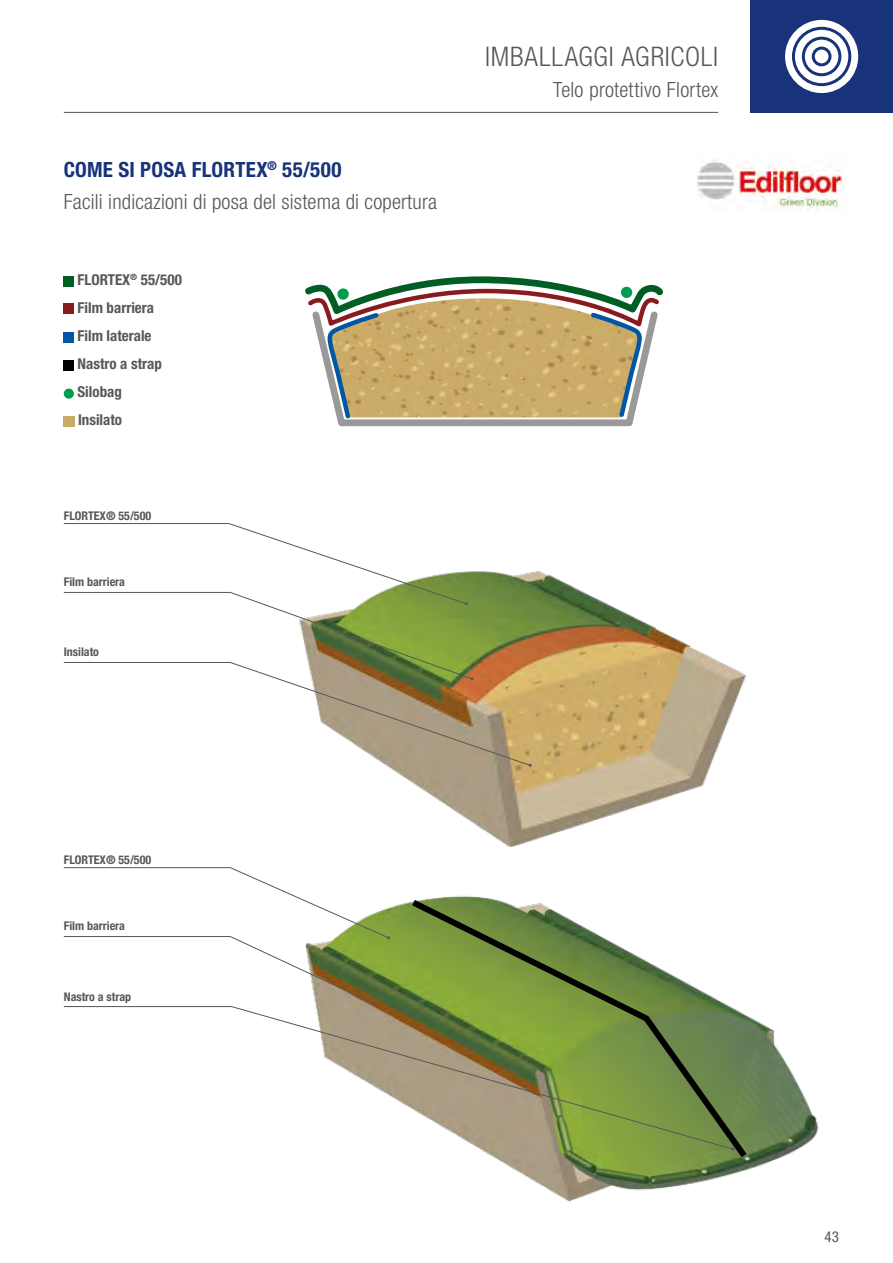
<style>
.page{position:relative;width:893px;height:1263px;background:#fff}
.page>*{position:absolute;margin:0;border:0;box-sizing:border-box;transform-origin:0 0}
.t1{font:300 condensed 27px "Helvetica Neue LT Std";letter-spacing:.03em;color:#575756}
.t2{font:300 condensed 21px/32.4px "Helvetica Neue LT Std";letter-spacing:.01em;color:#575756}
.t3{font:700 condensed 15px/28px "Helvetica Neue LT Std";color:#575756}
.t4{font:condensed 15px "Helvetica Neue LT Std";color:#575756}
.t5{font:700 condensed 12px "Helvetica Neue LT Std";color:#575756}
.s1{font-weight:700;color:#19337a}
</style>
<div class="page">
<div style="left:750px;top:0;width:143px;height:113px;background:#19337a"></div>
<svg style="left:783px;top:18px;width:77px;height:77px;fill:#fff"></svg>
<div style="left:782px;top:17px;width:79px;height:79px;border:3px solid #19337a;border-radius:50%"></div>
<svg style="left:793px;top:28px;width:57px;height:57px"></svg>
<div style="left:792px;top:27px;width:59px;height:59px;border:3px solid #19337a;border-radius:50%"></div>
<svg style="left:803px;top:38px;width:37px;height:37px"></svg>
<div style="left:802px;top:37px;width:39px;height:39px;border:3px solid #19337a;border-radius:50%"></div>
<div style="left:813px;top:48px;width:17px;height:17px;background:#fff;border-radius:50%"></div>
<div style="left:812px;top:47px;width:19px;height:19px;border:3px solid #19337a;border-radius:50%"></div>
<hr style="left:64px;top:112px;width:654px;height:1px;background:#575756">
<img style="left:387px;top:571px;width:360px;height:275px">
<img style="left:315px;top:903px;width:504px;height:299px">
<img style="left:697px;top:160px;width:148px;height:50px">
<svg style="left:305px;top:276px;width:358px;height:150px"></svg>
<div style="left:337px;top:288px;width:12px;height:12px;background:#009e4d;border-radius:50%"></div>
<div style="left:621px;top:287px;width:11px;height:11px;background:#009e4d;border-radius:50%"></div>
<svg style="left:280px;top:662px;width:251px;height:104px"></svg>
<svg style="left:63px;top:1006px;width:342px;height:144px"></svg>
<svg style="left:63px;top:523px;width:411px;height:157px"></svg>
<svg style="left:63px;top:867px;width:327px;height:138px"></svg>
<div style="left:64px;top:276px;width:10px;height:10px;background:#005e24"></div>
<div style="left:64px;top:304px;width:10px;height:10px;background:#871b1e"></div>
<div style="left:64px;top:332px;width:10px;height:11px;background:#0057a5"></div>
<div style="left:64px;top:360px;width:10px;height:11px;background:#000"></div>
<div style="left:64px;top:389px;width:10px;height:10px;background:#009e4d;border-radius:50%"></div>
<svg style="left:64px;top:416px;width:10px;height:11px"></svg>
<svg style="left:405px;top:896px;width:347px;height:268px"></svg>
<p class="t2" style="left:64px;top:153px;width:375px"><span class="s1">COME SI POSA FLORTEX</span><sup>®</sup> <span class="s1">55/500<br></span>Facili indicazioni di posa del sistema di copertura</p>
<p class="t3" style="left:78px;top:265px;width:106px">FLORTEX<sup>®</sup> 55/500<br>Film barriera<br>Film laterale<br>Nastro a strap<br>Silobag<br>Insilato</p>
<p class="t5" style="left:64px;top:508px;width:89px">FLORTEX® 55/500</p>
<p class="t5" style="left:64px;top:574px;width:63px">Film barriera</p>
<p class="t5" style="left:64px;top:644px;width:37px">Insilato</p>
<p class="t1" style="left:485px;top:41px;width:235px">IMBALLAGGI AGRICOLI</p>
<p class="t2" style="left:553px;top:73px;width:167px">Telo protettivo Flortex</p>
<p class="t5" style="left:64px;top:852px;width:89px">FLORTEX® 55/500</p>
<p class="t5" style="left:64px;top:918px;width:63px">Film barriera</p>
<p class="t5" style="left:64px;top:989px;width:69px">Nastro a strap</p>
<p class="t4" style="left:825px;top:1228px;width:16px">43</p>
</div>
